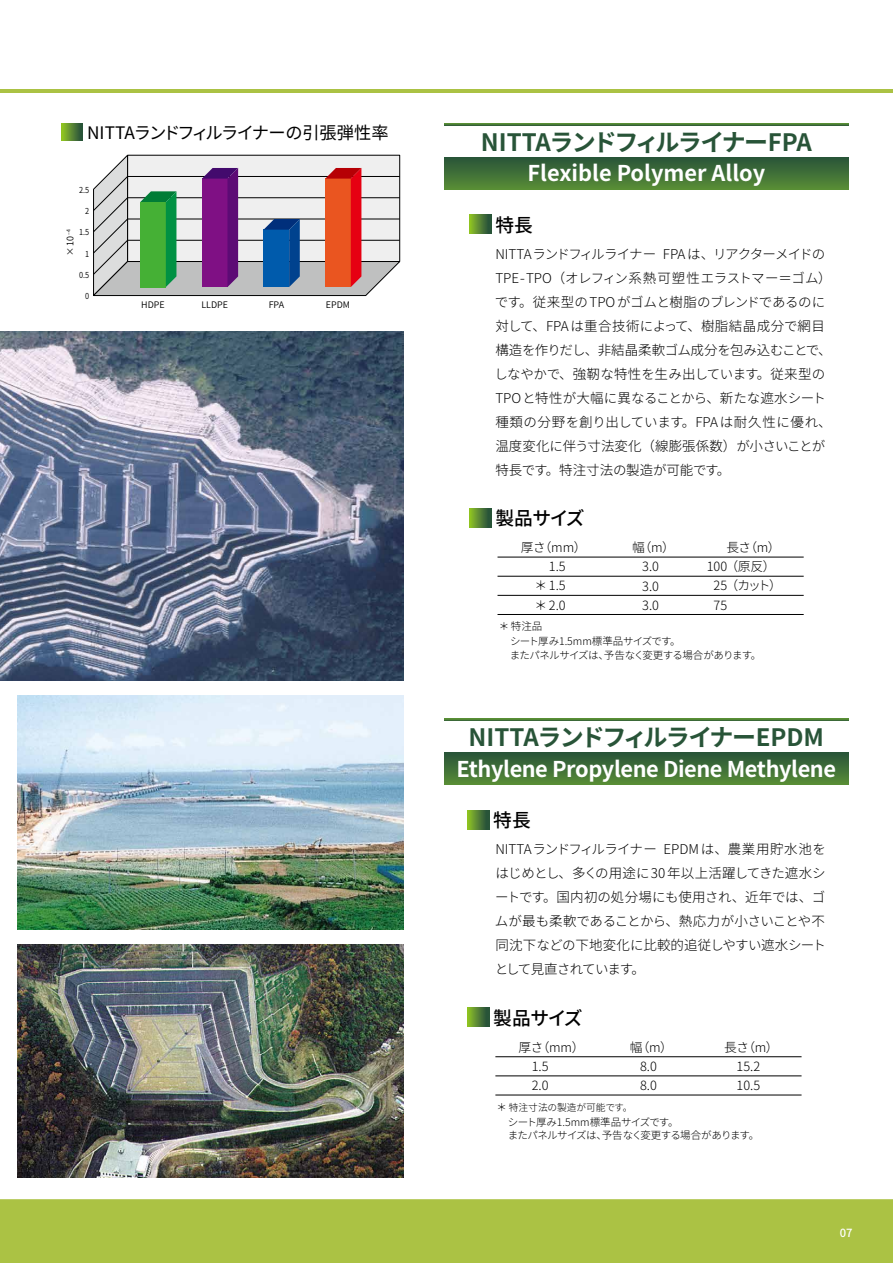
<style>
.page{position:relative;width:893px;height:1263px;background:#fff}
.page>*{position:absolute;margin:0;border:0;box-sizing:border-box;transform-origin:0 0}
.t1{font:700 24px "Source Han Sans JP";letter-spacing:-.06em;color:#285438}
.t2{font:700 21.75px "Source Han Sans JP";letter-spacing:-.02em;color:#fff}
.t3{font:700 21.75px "Source Han Sans JP";color:#fff}
.t4{font:500 18.75px "Source Han Sans JP";letter-spacing:-.025em;color:#000}
.t5{font:17.25px "Source Han Sans JP";letter-spacing:-.035em;color:#000}
.t6{font:300 13.5px/24px "Source Han Sans JP";letter-spacing:-.01em;color:#000;text-align:justify}
.t7{font:300 12.75px/19.2px "Source Han Sans JP";color:#000;text-align:center}
.t8{font:500 11.25px "Source Han Sans JP";color:#fff}
.t9{font:300 10.5px/13.5px "Source Han Sans JP";letter-spacing:-.05em;color:#000}
.t10{font:300 10.5px/15px "Source Han Sans JP";letter-spacing:-.02em;color:#000}
.t11{font:300 9.75px "Source Han Sans JP";letter-spacing:-.005em;color:#000}
.t12{font:9px "Source Han Sans JP";color:#000}
.t13{font:8.25px "Source Han Sans JP";color:#000;scale:.9 1}
.s1{font-size:10.5px}
</style>
<div class="page">
<div style="left:0;top:1199px;width:893px;height:64px;background:#abc244"></div>
<hr style="left:0;top:89px;width:893px;height:3px;background:#abc244">
<img style="left:0;top:332px;width:404px;height:348px">
<img style="left:17px;top:944px;width:387px;height:234px">
<img style="left:17px;top:695px;width:387px;height:234px">
<svg style="left:468px;top:1008px;width:21px;height:19px"></svg>
<svg style="left:468px;top:810px;width:21px;height:19px"></svg>
<svg style="left:62px;top:123px;width:21px;height:17px"></svg>
<svg style="left:470px;top:215px;width:21px;height:19px"></svg>
<hr style="left:497px;top:557px;width:307px;height:1px;background:#000">
<hr style="left:497px;top:576px;width:307px;height:1px;background:#000">
<hr style="left:497px;top:595px;width:307px;height:1px;background:#000">
<hr style="left:497px;top:614px;width:307px;height:1px;background:#000">
<svg style="left:470px;top:508px;width:21px;height:19px"></svg>
<hr style="left:495px;top:1056px;width:306px;height:1px;background:#000">
<hr style="left:495px;top:1075px;width:306px;height:1px;background:#000">
<hr style="left:495px;top:1095px;width:306px;height:1px;background:#000">
<svg style="left:93px;top:154px;width:308px;height:143px"></svg>
<div style="left:444px;top:157px;width:404px;height:32px;background:linear-gradient(to bottom,#285339,#568a36)"></div>
<hr style="left:444px;top:123px;width:404px;height:2px;background:#518536">
<svg style="left:444px;top:753px;width:404px;height:31px;background:#3f6f37"></svg>
<svg style="left:444px;top:719px;width:404px;height:2px"></svg>
<p class="t5" style="left:87px;top:123px;width:303px">NITTAランドフィルライナーの引張弾性率</p>
<p class="t13" style="left:79px;top:185px;width:13px">2.5</p>
<p class="t13" style="left:85px;top:206px;width:6px">2</p>
<p class="t12" style="left:65px;top:256px;width:28px;rotate:-90deg">×10<sup>‒4</sup></p>
<p class="t13" style="left:79px;top:228px;width:13px">1.5</p>
<p class="t13" style="left:85px;top:249px;width:6px">1</p>
<p class="t13" style="left:79px;top:270px;width:13px">0.5</p>
<p class="t13" style="left:85px;top:291px;width:6px">0</p>
<p class="t12" style="left:141px;top:299px;width:25px">HDPE</p>
<p class="t12" style="left:201px;top:299px;width:28px">LLDPE</p>
<p class="t12" style="left:269px;top:299px;width:17px">FPA</p>
<p class="t12" style="left:326px;top:299px;width:26px">EPDM</p>
<h1 class="t1" style="left:481px;top:128px;width:333px">NITTAランドフィルライナーFPA</h1>
<h2 class="t3" style="left:527px;top:161px;width:239px">Flexible Polymer Alloy</h2>
<h3 class="t4" style="left:495px;top:214px;width:39px">特長</h3>
<p class="t6" style="left:494px;top:242px;width:339px;text-align:left">NITTAランドフィルライナー FPA は、リアクターメイドの<br>TPE-TPO（オレフィン系熱可塑性エラストマー＝ゴム）です。従来型のTPO がゴムと樹脂のブレンドであるのに対して、FPA は重合技術によって、樹脂結晶成分で網目構造を作りだし、非結晶柔軟ゴム成分を包み込むことで、しなやかで、強靭な特性を生み出しています。従来型の<br>TPOと特性が大幅に異なることから、新たな遮水シート種類の分野を創り出しています。FPA は耐久性に優れ、温度変化に伴う寸法変化（線膨張係数）が小さいことが特長です。特注寸法の製造が可能です。</p>
<h3 class="t4" style="left:495px;top:508px;width:91px">製品サイズ</h3>
<p class="t7" style="left:521px;top:538px;width:67px">厚さ（mm）<br>1.5<br>＊ 1.5<br>＊ 2.0</p>
<p class="t7" style="left:632px;top:538px;width:44px">幅（m）<br>3.0<br>3.0<br>3.0</p>
<p class="t7" style="left:726px;top:538px;width:56px">長さ（m）</p>
<p class="t7" style="left:707px;top:557px;width:70px">100（原反）</p>
<p class="t7" style="left:713px;top:576px;width:70px">25（カット）</p>
<p class="t7" style="left:713px;top:596px;width:15px">75</p>
<p class="t10" style="left:510px;top:619px;width:172px;text-indent:-11px">＊特注品<br>シート厚み1.5mm標準品サイズです。</p>
<p class="t9" style="left:510px;top:648px;width:253px">またパネルサイズは、予告なく変更する場合があります。</p>
<h1 class="t1" style="left:469px;top:724px;width:357px">NITTAランドフィルライナーEPDM</h1>
<h2 class="t2" style="left:456px;top:756px;width:381px">Ethylene Propylene Diene Methylene</h2>
<h3 class="t4" style="left:493px;top:809px;width:39px">特長</h3>
<p class="t6" style="left:495px;top:837px;width:333px">NITTAランドフィルライナー EPDM は、農業用貯水池をはじめとし、多くの用途に30 年以上活躍してきた遮水シートです。国内初の処分場にも使用され、近年では、ゴムが最も柔軟であることから、熱応力が小さいことや不同沈下などの下地変化に比較的追従しやすい遮水シートとして見直されています。</p>
<h3 class="t4" style="left:493px;top:1007px;width:91px">製品サイズ</h3>
<p class="t7" style="left:532px;top:1038px;width:54px;text-align:left;text-indent:-13px">厚さ（mm）<br>1.5<br>2.0</p>
<p class="t7" style="left:630px;top:1038px;width:44px">幅（m）<br>8.0<br>8.0</p>
<p class="t7" style="left:724px;top:1038px;width:56px">長さ（m）<br>15.2<br>10.5</p>
<p class="t11" style="left:497px;top:1101px;width:137px"><span class="s1">＊</span>特注寸法の製造が可能です。</p>
<p class="t9" style="left:508px;top:1115px;width:253px">シート厚み1.5mm標準品サイズです。<br>またパネルサイズは、予告なく変更する場合があります。</p>
<p class="t8" style="left:840px;top:1226px;width:14px">07</p>
</div>
